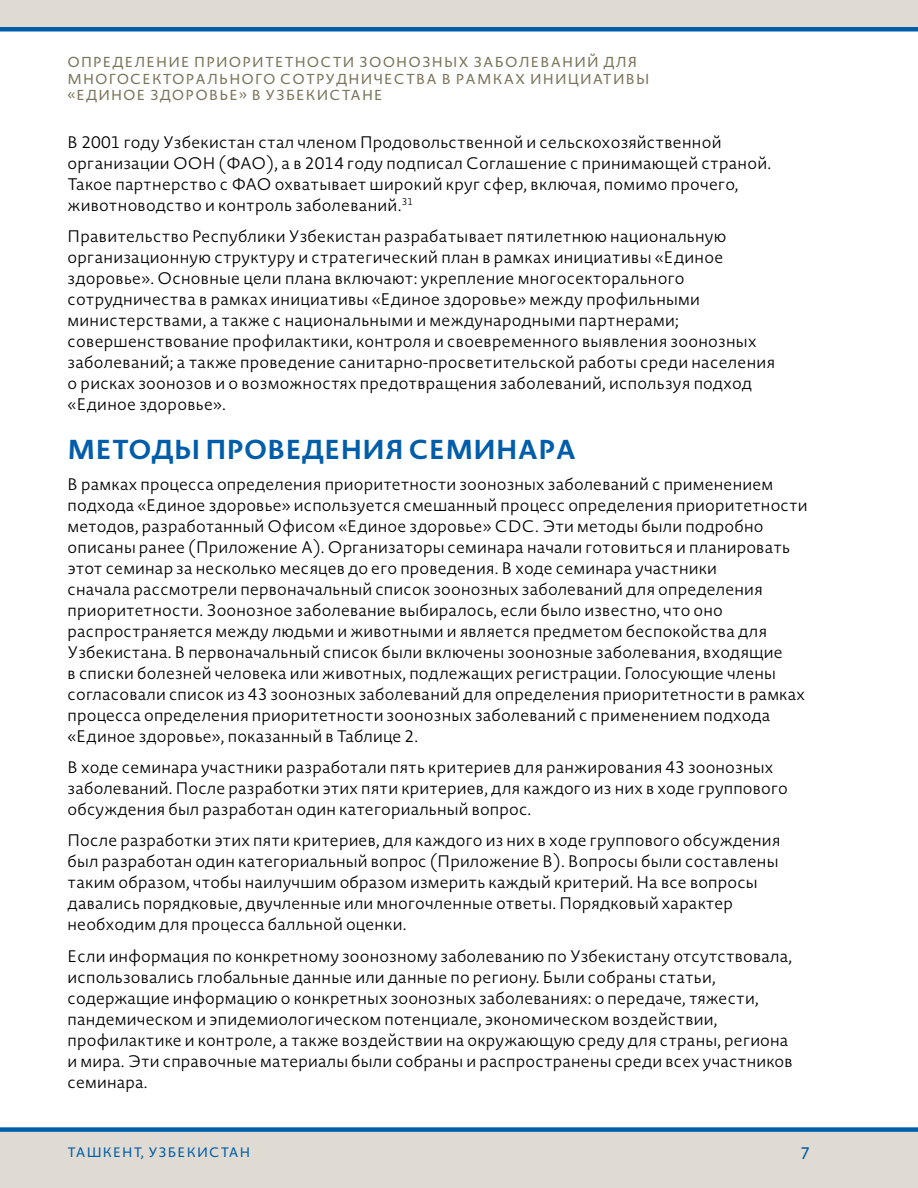
<style>
.page{position:relative;width:918px;height:1188px;background:#fff}
.page>*{position:absolute;margin:0;border:0;box-sizing:border-box;transform-origin:0 0}
.t1{font:700 27px "Novel Sans Cy";letter-spacing:.01em;color:#005daa}
.Body_Text{font:300 16.5px/21px "Novel Sans Cy";letter-spacing:.01em;color:#000}
.t2{font:16.5px "Novel Sans Cy";color:#005daa}
.t3{font:14.25px/16.5px "Novel Sans Cy";letter-spacing:.08em;color:#7b755b}
.t4{font:13.5px "Novel Sans Cy";letter-spacing:.08em;color:#005daa}
</style>
<div class="page">
<div style="left:0;top:1132px;width:918px;height:56px;background:#e0dbd2"></div>
<div style="left:0;top:0;width:918px;height:27px;background:#e0dbd2"></div>
<div style="left:0;top:1127px;width:918px;height:5px;background:#005daa"></div>
<div style="left:0;top:27px;width:918px;height:5px;background:#005daa"></div>
<p class="t3" style="left:68px;top:55px;width:583px">ОПРЕДЕЛЕНИE ПРИОРИТЕТНОСТИ ЗООНОЗНЫХ ЗАБОЛЕВАНИЙ ДЛЯ<br>МНОГОСЕКТОРАЛЬНОГО СОТРУДНИЧЕСТВА В РАМКАХ ИНИЦИАТИВЫ «ЕДИНОЕ ЗДОРОВЬЕ» В УЗБЕКИСТАНЕ</p>
<p class="Body_Text" style="left:68px;top:132px;width:705px">В 2001 году Узбекистан стал членом Продовольственной и сельскохозяйственной организации ООН (ФАО), а в 2014 году подписал Соглашение с принимающей страной.<br>Такое партнерство с ФАО охватывает широкий круг сфер, включая, помимо прочего, животноводство и контроль заболеваний.<sup>31</sup></p>
<p class="Body_Text" style="left:68px;top:226px;width:709px">Правительство Республики Узбекистан разрабатывает пятилетнюю национальную организационную структуру и стратегический план в рамках инициативы «Единое здоровье». Основные цели плана включают: укрепление многосекторального сотрудничества в рамках инициативы «Единое здоровье» между профильными министерствами, а также с национальными и международными партнерами; совершенствование профилактики, контроля и своевременного выявления зоонозных заболеваний; а также проведение санитарно-просветительской работы среди населения о рисках зоонозов и о возможностях предотвращения заболеваний, используя подход «Единое здоровье».</p>
<h2 class="t1" style="left:68px;top:429px;width:510px">МЕТОДЫ ПРОВЕДЕНИЯ СЕМИНАРА</h2>
<p class="Body_Text" style="left:68px;top:475px;width:742px">В рамках процесса определения приоритетности зоонозных заболеваний с применением подхода «Единое здоровье» используется смешанный процесс определения приоритетности методов, разработанный Офисом «Единое здоровье» CDC. Эти методы были подробно описаны ранее (Приложение А). Организаторы семинара начали готовиться и планировать этот семинар за несколько месяцев до его проведения. В ходе семинара участники<br>сначала рассмотрели первоначальный список зоонозных заболеваний для определения приоритетности. Зоонозное заболевание выбиралось, если было известно, что оно распространяется между людьми и животными и является предметом беспокойства для Узбекистана. В первоначальный список были включены зоонозные заболевания, входящие<br>в списки болезней человека или животных, подлежащих регистрации. Голосующие члены согласовали список из 43 зоонозных заболеваний для определения приоритетности в рамках процесса определения приоритетности зоонозных заболеваний с применением подхода «Единое здоровье», показанный в Таблице 2.</p>
<p class="Body_Text" style="left:68px;top:758px;width:722px">В ходе семинара участники разработали пять критериев для ранжирования 43 зоонозных заболеваний. После разработки этих пяти критериев, для каждого из них в ходе группового обсуждения был разработан один категориальный вопрос.</p>
<p class="Body_Text" style="left:68px;top:831px;width:714px">После разработки этих пяти критериев, для каждого из них в ходе группового обсуждения был разработан один категориальный вопрос (Приложение В). Вопросы были составлены таким образом, чтобы наилучшим образом измерить каждый критерий. На все вопросы давались порядковые, двучленные или многочленные ответы. Порядковый характер необходим для процесса балльной оценки.</p>
<p class="Body_Text" style="left:68px;top:946px;width:727px">Если информация по конкретному зоонозному заболеванию по Узбекистану отсутствовала, использовались глобальные данные или данные по региону. Были собраны статьи, содержащие информацию о конкретных зоонозных заболеваниях: о передаче, тяжести, пандемическом и эпидемиологическом потенциале, экономическом воздействии, профилактике и контроле, а также воздействии на окружающую среду для страны, региона и мира. Эти справочные материалы были собраны и распространены среди всех участников семинара.</p>
<p class="t4" style="left:68px;top:1142px;width:184px">ТАШКЕНТ, УЗБЕКИСТАН</p>
<p class="t2" style="left:800px;top:1142px;width:11px">7</p>
</div>
